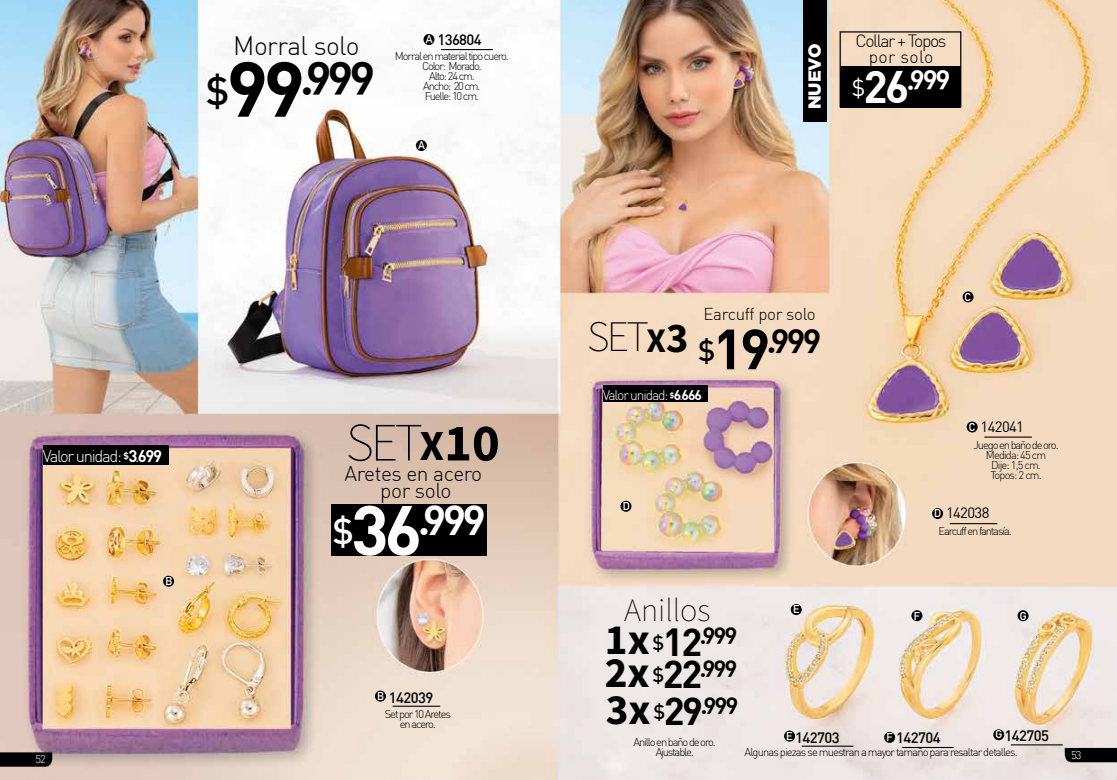
<style>
.page{position:relative;width:1117px;height:780px;background:#fff}
.page>*{position:absolute;margin:0;border:0;box-sizing:border-box;transform-origin:0 0}
.t1{font:700 55.75px "DIN";color:#000}
.t2{font:200 54px "Source Sans Pro";color:#000}
.t3{font:44.62px "DIN Bold Alternate";color:#000}
.t4{font:200 43.5px "Source Sans Pro";color:#000}
.t5{font:43.12px/35.2px "Source Sans Variable";color:#000;text-align:justify}
.t6{font:40.5px "DIN Bold Alternate";color:#fff}
.t7{font:34.5px "Source Sans Variable";color:#000}
.t8{font:200 32.5px "Source Sans Pro";color:#000}
.t9{font:32.5px "DIN Bold Alternate";color:#000}
.t10{font:300 26.12px "DIN";letter-spacing:-.02em;color:#000}
.t11{font:26px "DIN Bold Alternate";color:#fff}
.t12{font:22.38px/32.8px "DIN Bold Alternate";letter-spacing:-.06em;color:#000}
.t13{font:300 21px/16.9px "DIN";letter-spacing:-.02em;color:#000;text-align:center}
.t14{font:300 17.5px/15.1px "DIN";letter-spacing:-.08em;color:#000;text-align:center}
.t15{font:900 17.5px "Gotham";color:#fff}
.t16{font:300 16.88px "DIN";letter-spacing:-.02em;color:#000}
.t17{font:300 16.5px "DIN";letter-spacing:-.08em;color:#fff}
.t18{font:500 14.75px "DIN";letter-spacing:-.04em;color:#000}
.t19{font:14.75px "DIN";letter-spacing:-.04em;color:#000}
.t20{font:300 13.75px "DIN";letter-spacing:-.08em;color:#fff}
.t21{font:700 11.25px "DIN Alternate";color:#fff}
.t22{font:300 11.12px/10px "DIN";letter-spacing:-.1em;color:#000;text-align:center}
.t23{font:300 11.12px/10px "DIN";letter-spacing:-.08em;color:#000;text-align:center}
.t24{font:300 11.12px "DIN";color:#fff}
.s1{font-family:"DIN";font-weight:700;font-size:76.38px}
.s2{font-family:"DIN Alternate";font-weight:700;font-size:11.25px;color:#fff}
.s3{font-family:"DIN Bold";font-weight:400}
.s4{font-family:"Caviar Dreams";font-weight:700;font-size:10.12px}
.s5{font-family:"Source Sans Variable";font-weight:400;font-size:42.88px}
.s6{font-family:"Source Sans Variable";font-weight:400;font-size:52.62px}
.s7{font-family:"DIN";font-weight:700;font-size:69.25px}
.s8{font-family:"DIN Bold";font-size:44.62px}
.s9{font-size:42.38px}
.s10{font-family:"Caviar Dreams";font-weight:700;font-size:8.5px}
.s11{font-family:"DIN";font-weight:700;font-size:38.38px}
</style>
<div class="page">
<img style="left:0;top:0;width:1116px;height:780px">
<div style="left:331px;top:504px;width:156px;height:52px;background:#000"></div>
<div style="left:416px;top:140px;width:11px;height:11px;background:#000;border-radius:50%"></div>
<div style="left:163px;top:575px;width:11px;height:11px;background:#000;border-radius:50%"></div>
<div style="left:962px;top:291px;width:11px;height:11px;background:#000;border-radius:50%"></div>
<div style="left:620px;top:500px;width:11px;height:11px;background:#000;border-radius:50%"></div>
<div style="left:423px;top:34px;width:11px;height:11px;background:#000;border-radius:50%"></div>
<hr style="left:441px;top:49px;width:52px;height:1px;background:#000">
<div style="left:966px;top:421px;width:11px;height:11px;background:#000;border-radius:50%"></div>
<hr style="left:984px;top:436px;width:47px;height:1px;background:#000">
<div style="left:839px;top:66px;width:121px;height:41px;background:#000"></div>
<div style="left:839px;top:31px;width:122px;height:76px;border:1px solid #000"></div>
<svg style="left:931px;top:508px;width:11px;height:11px"></svg>
<hr style="left:949px;top:523px;width:48px;height:1px;background:#000">
<div style="left:375px;top:690px;width:11px;height:11px;background:#000;border-radius:50%"></div>
<hr style="left:392px;top:705px;width:48px;height:1px;background:#000">
<div style="left:803px;top:0;width:23px;height:122px;background:#000"></div>
<div style="left:790px;top:604px;width:11px;height:11px;background:#000;border-radius:50%"></div>
<div style="left:911px;top:610px;width:11px;height:11px;background:#000;border-radius:50%"></div>
<div style="left:1017px;top:610px;width:11px;height:11px;background:#000;border-radius:50%"></div>
<div style="left:43px;top:445px;width:125px;height:19px;background:#000"></div>
<div style="left:602px;top:386px;width:105px;height:16px;background:#000"></div>
<svg style="left:783px;top:730px;width:11px;height:11px"></svg>
<hr style="left:801px;top:745px;width:52px;height:1px;background:#000">
<div style="left:884px;top:731px;width:10px;height:11px;background:#000;border-radius:50%"></div>
<hr style="left:901px;top:746px;width:52px;height:2px;background:#000">
<div style="left:993px;top:729px;width:10px;height:11px;background:#000;border-radius:50%"></div>
<hr style="left:1010px;top:744px;width:52px;height:1px;background:#000">
<svg style="left:0;top:752px;width:52px;height:14px"></svg>
<svg style="left:1064px;top:747px;width:52px;height:15px"></svg>
<h3 class="t10" style="left:233px;top:30px;width:128px">Morral solo</h3>
<h3 class="t3" style="left:206px;top:43px;width:170px"><sub>$</sub><span class="s1">99</span>.999</h3>
<h3 class="t18" style="left:425px;top:30px;width:58px"><span class="s2">A</span> 136804</h3>
<p class="t22" style="left:395px;top:50px;width:115px">Morral en material tipo cuero.<br>Color: Morado.<br>Alto: 24 cm.<br>Ancho: 20 cm.<br>Fuelle: 10 cm.</p>
<p class="t21" style="left:418px;top:136px;width:8px">A</p>
<h3 class="t17" style="left:43px;top:446px;width:120px">Valor unidad: <sup>$</sup><span class="s3">3</span><span class="s4">.</span><span class="s3">699</span></h3>
<p class="t24" style="left:35px;top:752px;width:12px">52</p>
<p class="t21" style="left:165px;top:572px;width:8px">B</p>
<h2 class="t2" style="left:346px;top:406px;width:155px">SET<span class="s5">X</span><span class="s6">10</span></h2>
<h3 class="t13" style="left:344px;top:465px;width:139px">Aretes en acero por solo</h3>
<h3 class="t6" style="left:332px;top:488px;width:154px"><sub>$</sub><span class="s7">36</span>.999</h3>
<h3 class="t18" style="left:377px;top:687px;width:58px"><sup>B</sup> 142039</h3>
<p class="t22" style="left:385px;top:709px;width:67px">Set por 10 Aretes en acero.</p>
<h3 class="t15" style="left:802px;top:109px;width:67px;rotate:-90deg">NUEVO</h3>
<h3 class="t14" style="left:855px;top:33px;width:93px">Collar + Topos por solo</h3>
<h3 class="t11" style="left:851px;top:60px;width:100px"><sub>$</sub><span class="s8">26</span>.999</h3>
<h3 class="t16" style="left:703px;top:304px;width:114px">Earcuff por solo</h3>
<h1 class="t1" style="left:697px;top:312px;width:74px"><sup>$</sup>19</h1>
<h3 class="t4" style="left:587px;top:307px;width:63px">SET</h3>
<h3 class="t7" style="left:646px;top:320px;width:43px">X<span class="s9">3</span></h3>
<h3 class="t9" style="left:766px;top:316px;width:56px">.999</h3>
<p class="t20" style="left:602px;top:386px;width:101px">Valor unidad: <sup>$</sup><span class="s3">6</span><span class="s10">.</span><span class="s3">666</span></p>
<p class="t21" style="left:622px;top:497px;width:9px">D</p>
<p class="t21" style="left:964px;top:288px;width:8px">C</p>
<h3 class="t19" style="left:968px;top:417px;width:57px"><span class="s2">C</span> 142041</h3>
<p class="t23" style="left:973px;top:440px;width:87px">Juego en baño de oro.<br>Medida: 45 cm<br>Dije: 1,5 cm.<br>Topos: 2 cm.</p>
<h3 class="t19" style="left:934px;top:504px;width:57px"><span class="s2">D</span> 142038</h3>
<p class="t22" style="left:938px;top:526px;width:75px">Earcuff en fantasía.</p>
<h3 class="t8" style="left:624px;top:588px;width:88px">Anillos</h3>
<p class="t21" style="left:792px;top:601px;width:8px">E</p>
<p class="t21" style="left:913px;top:607px;width:8px">F</p>
<p class="t21" style="left:1019px;top:607px;width:8px">G</p>
<h3 class="t5" style="left:604px;top:622px;width:47px">1x 2x 3x</h3>
<p class="t22" style="left:633px;top:737px;width:84px">Anillo en baño de oro.<br>Ajustable.</p>
<h3 class="t12" style="left:652px;top:616px;width:86px"><sub>$</sub><span class="s11">12</span>.999 <sub>$</sub><span class="s11">22</span>.999</h3>
<h3 class="t12" style="left:653px;top:685px;width:86px"><sub>$</sub><span class="s11">29</span>.999</h3>
<h3 class="t18" style="left:786px;top:727px;width:55px"><sup>E</sup> 142703</h3>
<h3 class="t18" style="left:886px;top:728px;width:56px"><span class="s2">F</span> 142704</h3>
<h3 class="t18" style="left:995px;top:726px;width:55px"><sup>G</sup> 142705</h3>
<p class="t23" style="left:744px;top:746px;width:274px">Algunas piezas se muestran a mayor tamaño para resaltar detalles.</p>
<p class="t24" style="left:1070px;top:747px;width:12px">53</p>
</div>
